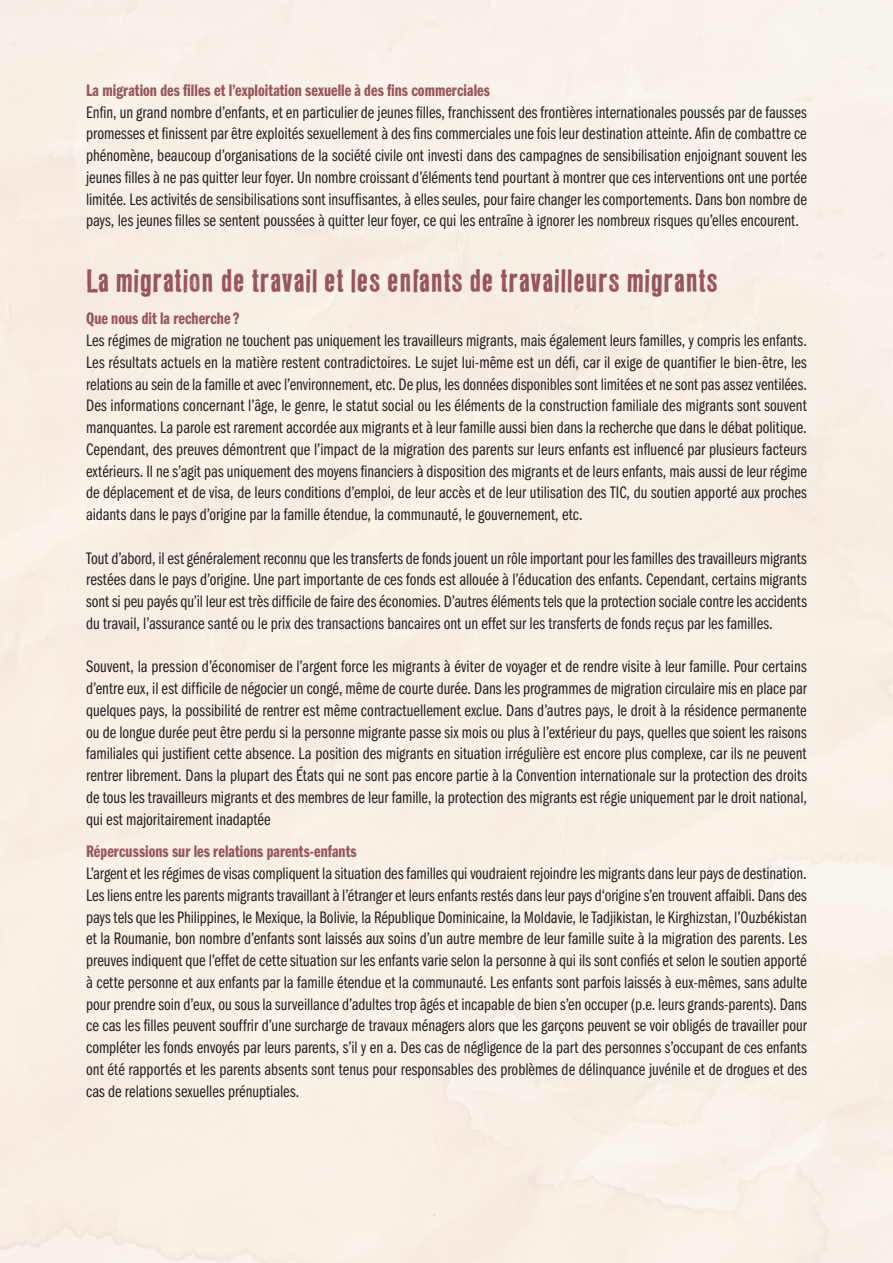
<style>
.page{position:relative;width:893px;height:1263px;background:#fff}
.page>*{position:absolute;margin:0;border:0;box-sizing:border-box;transform-origin:0 0}
.t1{font:28.5px "LL Rubber Grotesque";letter-spacing:-.025em;color:#98555b}
.t2{font:17.25px/21.8px "ITC Franklin Gothic Std Bk Cp";color:#231f20;text-align:justify}
.t3{font:17.25px "ITC Franklin Gothic Std Dm Cp";letter-spacing:.005em;color:#98555b}
</style>
<div class="page">
<p class="t3" style="left:86px;top:81px;width:405px">La migration des filles et l’exploitation sexuelle à des fins commerciales</p>
<p class="t2" style="left:86px;top:101px;width:722px">Enfin, un grand nombre d’enfants, et en particulier de jeunes filles, franchissent des frontières internationales poussés par de fausses promesses et finissent par être exploités sexuellement à des fins commerciales une fois leur destination atteinte. Afin de combattre ce phénomène, beaucoup d’organisations de la société civile ont investi dans des campagnes de sensibilisation enjoignant souvent les jeunes filles à ne pas quitter leur foyer. Un nombre croissant d’éléments tend pourtant à montrer que ces interventions ont une portée limitée. Les activités de sensibilisations sont insuffisantes, à elles seules, pour faire changer les comportements. Dans bon nombre de pays, les jeunes filles se sentent poussées à quitter leur foyer, ce qui les entraîne à ignorer les nombreux risques qu’elles encourent.</p>
<h1 class="t1" style="left:86px;top:263px;width:634px">La migration de travail et les enfants de travailleurs migrants</h1>
<p class="t3" style="left:86px;top:309px;width:155px">Que nous dit la recherche ?</p>
<p class="t2" style="left:86px;top:330px;width:722px">Les régimes de migration ne touchent pas uniquement les travailleurs migrants, mais également leurs familles, y compris les enfants.<br>Les résultats actuels en la matière restent contradictoires. Le sujet lui-même est un défi, car il exige de quantifier le bien-être, les relations au sein de la famille et avec l’environnement, etc. De plus, les données disponibles sont limitées et ne sont pas assez ventilées.<br>Des informations concernant l’âge, le genre, le statut social ou les éléments de la construction familiale des migrants sont souvent manquantes. La parole est rarement accordée aux migrants et à leur famille aussi bien dans la recherche que dans le débat politique.<br>Cependant, des preuves démontrent que l’impact de la migration des parents sur leurs enfants est influencé par plusieurs facteurs extérieurs. Il ne s’agit pas uniquement des moyens financiers à disposition des migrants et de leurs enfants, mais aussi de leur régime de déplacement et de visa, de leurs conditions d’emploi, de leur accès et de leur utilisation des TIC, du soutien apporté aux proches aidants dans le pays d’origine par la famille étendue, la communauté, le gouvernement, etc.</p>
<p class="t2" style="left:86px;top:547px;width:722px">Tout d’abord, il est généralement reconnu que les transferts de fonds jouent un rôle important pour les familles des travailleurs migrants restées dans le pays d’origine. Une part importante de ces fonds est allouée à l’éducation des enfants. Cependant, certains migrants sont si peu payés qu’il leur est très difficile de faire des économies. D’autres éléments tels que la protection sociale contre les accidents du travail, l’assurance santé ou le prix des transactions bancaires ont un effet sur les transferts de fonds reçus par les familles.</p>
<p class="t2" style="left:86px;top:656px;width:722px">Souvent, la pression d’économiser de l’argent force les migrants à éviter de voyager et de rendre visite à leur famille. Pour certains d’entre eux, il est difficile de négocier un congé, même de courte durée. Dans les programmes de migration circulaire mis en place par quelques pays, la possibilité de rentrer est même contractuellement exclue. Dans d’autres pays, le droit à la résidence permanente ou de longue durée peut être perdu si la personne migrante passe six mois ou plus à l’extérieur du pays, quelles que soient les raisons familiales qui justifient cette absence. La position des migrants en situation irrégulière est encore plus complexe, car ils ne peuvent rentrer librement. Dans la plupart des États qui ne sont pas encore partie à la Convention internationale sur la protection des droits de tous les travailleurs migrants et des membres de leur famille, la protection des migrants est régie uniquement par le droit national, qui est majoritairement inadaptée</p>
<p class="t3" style="left:86px;top:842px;width:272px">Répercussions sur les relations parents-enfants</p>
<p class="t2" style="left:86px;top:863px;width:722px">L’argent et les régimes de visas compliquent la situation des familles qui voudraient rejoindre les migrants dans leur pays de destination.<br>Les liens entre les parents migrants travaillant à l’étranger et leurs enfants restés dans leur pays d‘origine s’en trouvent affaibli. Dans des pays tels que les Philippines, le Mexique, la Bolivie, la République Dominicaine, la Moldavie, le Tadjikistan, le Kirghizstan, l’Ouzbékistan et la Roumanie, bon nombre d’enfants sont laissés aux soins d’un autre membre de leur famille suite à la migration des parents. Les preuves indiquent que l’effet de cette situation sur les enfants varie selon la personne à qui ils sont confiés et selon le soutien apporté à cette personne et aux enfants par la famille étendue et la communauté. Les enfants sont parfois laissés à eux-mêmes, sans adulte pour prendre soin d’eux, ou sous la surveillance d’adultes trop âgés et incapable de bien s’en occuper (p.e. leurs grands-parents). Dans ce cas les filles peuvent souffrir d’une surcharge de travaux ménagers alors que les garçons peuvent se voir obligés de travailler pour compléter les fonds envoyés par leurs parents, s’il y en a. Des cas de négligence de la part des personnes s’occupant de ces enfants ont été rapportés et les parents absents sont tenus pour responsables des problèmes de délinquance juvénile et de drogues et des cas de relations sexuelles prénuptiales.</p>
</div>
